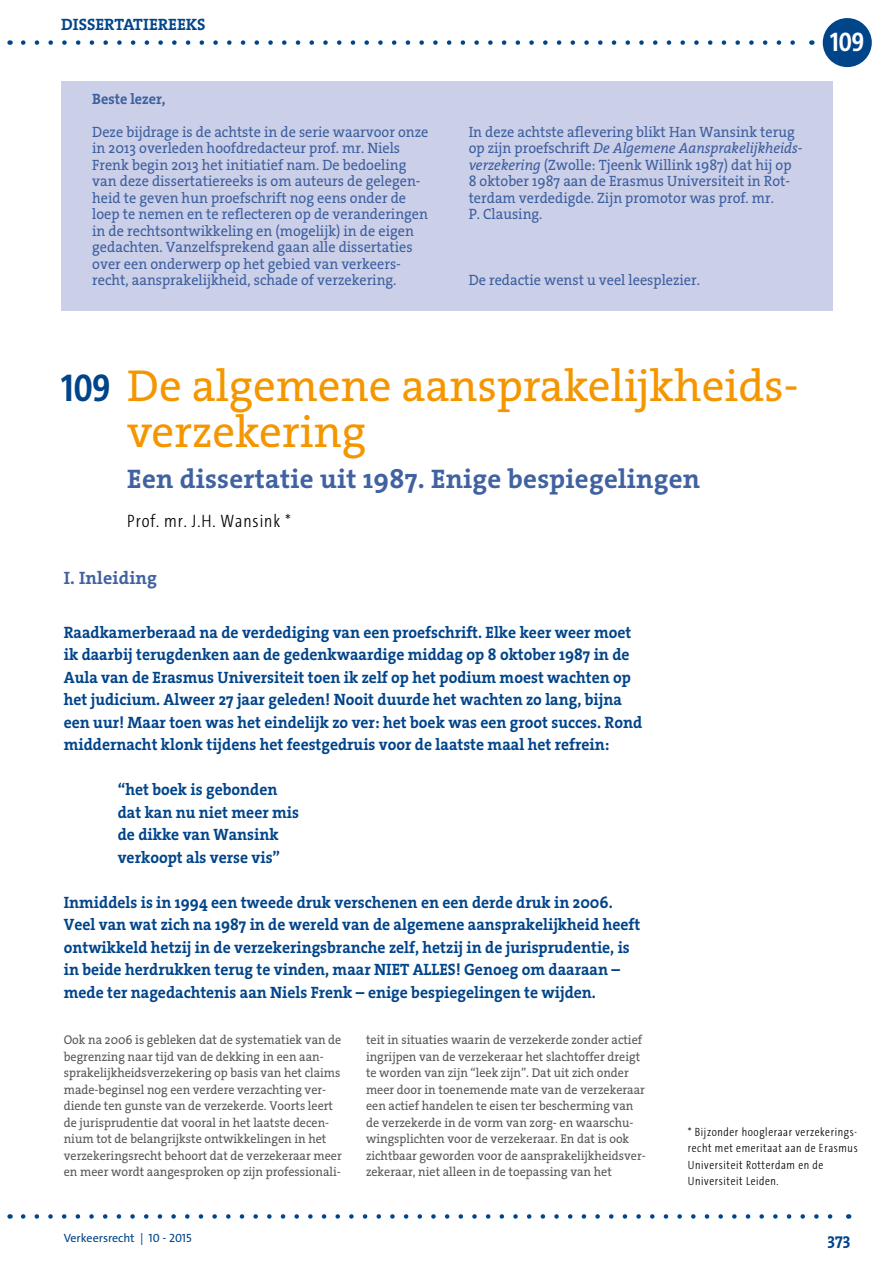
<style>
.page{position:relative;width:893px;height:1263px;background:#fff}
.page>*{position:absolute;margin:0;border:0;box-sizing:border-box;transform-origin:0 0}
.t1{font:45px/46.5px "The Serif HP5 Plain";color:#f49600}
.t2{font:27px "The Serif HP7 Bld";letter-spacing:.01em;color:#4162a1}
.t3{font:700 27px "The Sans Cd OF7";color:#fff}
.t4{font:300 18px "The Sans Cd LF3";letter-spacing:.05em;color:#000}
.t5{font:18px "The Serif HP7 Bld";letter-spacing:.01em;color:#4162a1}
.t6{font:16.5px/22.5px "The Serif HP7 Bld";color:#00448a;scale:.95 1}
.t7{font:16.5px "The Serif HP7 Bld";color:#00448a}
.t8{font:15px/16.5px "The Serif HP5 Plain";color:#3c5f9f;scale:.95 1}
.t9{font:15px "The Serif HP5 Plain IT";color:#3c5f9f;scale:.95 1}
.t10{font:15px "The Serif HP7 Bld";color:#3c5f9f;scale:.95 1}
.t11{font:12.75px/16.5px "The Serif HP5 Plain";color:#575756;scale:.95 1}
.t12{font:300 12px/16.5px "The Sans Cd OF3";letter-spacing:.05em;color:#000}
.t13{font:12px "The Sans C4 s";color:#00448a}
.s1{font-family:"The Serif HP5 Plain"}
.s2{font-family:"The Serif HP5 Plain IT"}
.s3{font-family:"The Sans Cd OF7";font-weight:700;font-size:39px;color:#00448a}
</style>
<div class="page">
<svg style="left:23px;top:40px;width:772px;height:5px"></svg>
<div style="left:823px;top:18px;width:49px;height:49px;background:#00448a;border-radius:50%"></div>
<svg style="left:23px;top:1214px;width:810px;height:5px"></svg>
<div style="left:61px;top:81px;width:772px;height:229px;background:#cbcfe7"></div>
<p class="t7" style="left:61px;top:14px;width:146px">DISSERTATIEREEKS</p>
<p class="t10" style="left:92px;top:88px;width:79px">Beste lezer,</p>
<p class="t8" style="left:92px;top:123px;width:355px">Deze bijdrage is de achtste in de serie waarvoor onze in 2013 overleden hoofdredacteur prof. mr. Niels Frenk begin 2013 het initiatief nam. De bedoeling van deze dissertatiereeks is om auteurs de gelegen&shy;heid te geven hun proefschrift nog eens onder de loep te nemen en te reflecteren op de veranderingen in de rechtsontwikkeling en (mogelijk) in de eigen gedachten. Vanzelfsprekend gaan alle dissertaties over een onderwerp op het gebied van verkeers&shy;recht, aansprakelijkheid, schade of verzekering.</p>
<p class="t8" style="left:469px;top:123px;width:345px">In deze achtste aflevering blikt Han Wansink terug</p>
<p class="t9" style="left:469px;top:138px;width:353px"><span class="s1">op zijn proefschrift</span> De Algemene Aansprakelijkheids-</p>
<p class="t8" style="left:469px;top:156px;width:341px"><span class="s2">verzekering</span> (Zwolle: Tjeenk Willink 1987) dat hij op 8 oktober 1987 aan de Erasmus Universiteit in Rot&shy;terdam verdedigde. Zijn promotor was prof. mr.<br>P. Clausing.</p>
<p class="t8" style="left:469px;top:272px;width:245px">De redactie wenst u veel leesplezier.</p>
<h2 class="t3" style="left:830px;top:28px;width:36px">109</h2>
<h1 class="t1" style="left:127px;top:363px;width:673px;text-indent:-66px"><span class="s3">109</span> De algemene aansprakelijkheids&shy;verzekering</h1>
<h2 class="t2" style="left:127px;top:461px;width:574px">Een dissertatie uit 1987. Enige bespiegelingen</h2>
<p class="t4" style="left:127px;top:513px;width:165px">Prof. mr. J.H. Wansink *</p>
<p class="t5" style="left:64px;top:566px;width:95px">I. Inleiding</p>
<p class="t6" style="left:64px;top:621px;width:610px">Raadkamerberaad na de verdediging van een proefschrift. Elke keer weer moet ik daarbij terugdenken aan de gedenkwaardige middag op 8 oktober 1987 in de Aula van de Erasmus Universiteit toen ik zelf op het podium moest wachten op het judicium. Alweer 27 jaar geleden! Nooit duurde het wachten zo lang, bijna een uur! Maar toen was het eindelijk zo ver: het boek was een groot succes. Rond middernacht klonk tijdens het feestgedruis voor de laatste maal het refrein:</p>
<p class="t6" style="left:118px;top:778px;width:192px">“het boek is gebonden dat kan nu niet meer mis de dikke van Wansink verkoopt als verse vis”</p>
<p class="t6" style="left:64px;top:891px;width:608px">Inmiddels is in 1994 een tweede druk verschenen en een derde druk in 2006.<br>Veel van wat zich na 1987 in de wereld van de algemene aansprakelijkheid heeft ontwikkeld hetzij in de verzekeringsbranche zelf, hetzij in de jurisprudentie, is in beide herdrukken terug te vinden, maar NIET ALLES! Genoeg om daaraan – mede ter nagedachtenis aan Niels Frenk – enige bespiegelingen te wijden.</p>
<p class="t11" style="left:64px;top:1031px;width:294px">Ook na 2006 is gebleken dat de systematiek van de begrenzing naar tijd van de dekking in een aan&shy;sprakelijkheidsverzekering op basis van het claims made-beginsel nog een verdere verzachting ver&shy;diende ten gunste van de verzekerde. Voorts leert de jurisprudentie dat vooral in het laatste decen&shy;nium tot de belangrijkste ontwikkelingen in het verzekeringsrecht behoort dat de verzekeraar meer en meer wordt aangesproken op zijn professionali-</p>
<p class="t11" style="left:366px;top:1031px;width:296px">teit in situaties waarin de verzekerde zonder actief ingrijpen van de verzekeraar het slachtoffer dreigt te worden van zijn “leek zijn”. Dat uit zich onder meer door in toenemende mate van de verzekeraar een actief handelen te eisen ter bescherming van de verzekerde in de vorm van zorg- en waarschu&shy;wingsplichten voor de verzekeraar. En dat is ook zichtbaar geworden voor de aansprakelijkheidsver&shy;zekeraar, niet alleen in de toepassing van het</p>
<p class="t12" style="left:688px;top:1124px;width:171px">* Bijzonder hoogleraar verzekerings&shy;recht met emeritaat aan de Erasmus<br>Universiteit Rotterdam en de<br>Universiteit Leiden.</p>
<p class="t13" style="left:64px;top:1230px;width:129px">Verkeersrecht | 10 - 2015</p>
<p class="t7" style="left:827px;top:1229px;width:25px">373</p>
</div>
